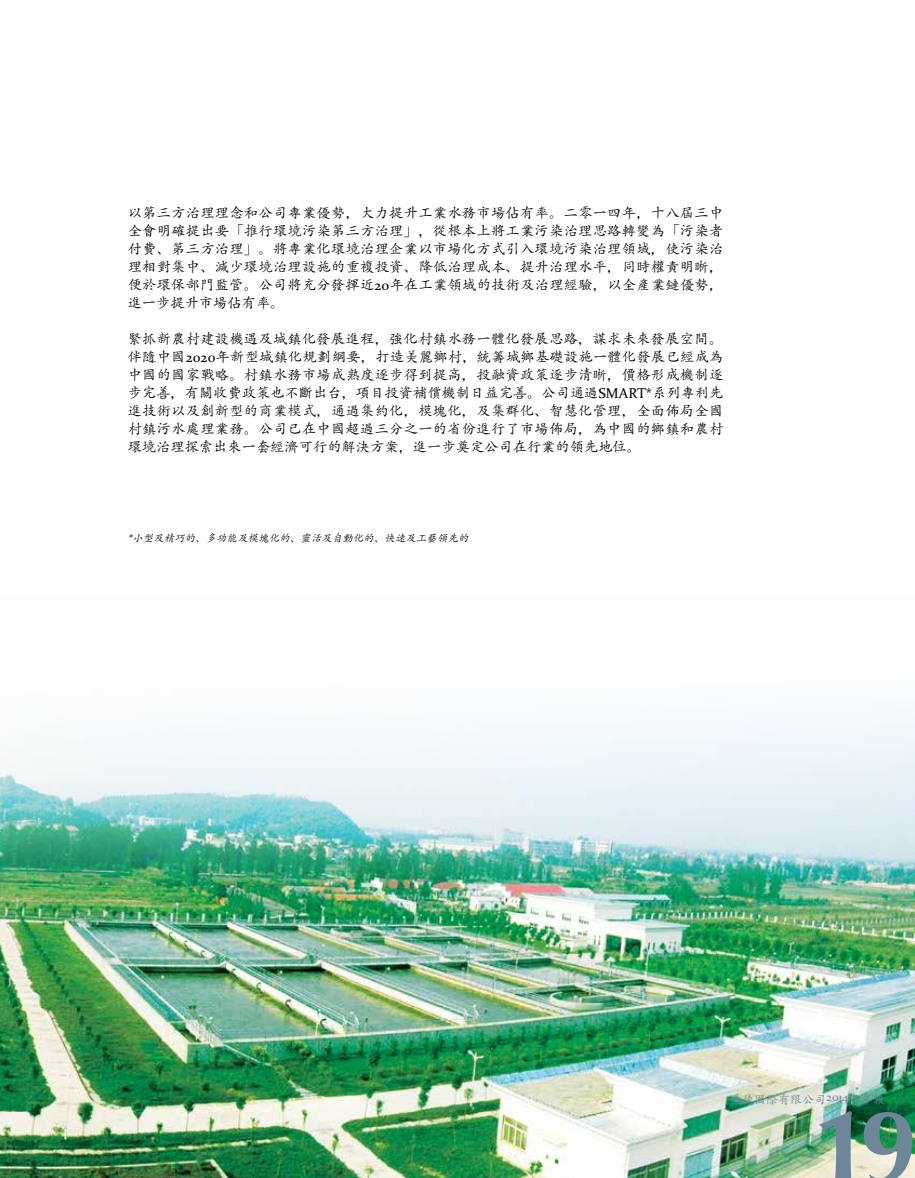
<style>
.page{position:relative;width:915px;height:1178px;background:#fff}
.page>*{position:absolute;margin:0;border:0;box-sizing:border-box;transform-origin:0 0}
.t1{font:700 103.2px "Optima LT Std";color:#6d8799}
.t2{font:14.25px/18px "Adobe Kaiti Std";color:#000;text-align:justify}
.t3{font:12px "Adobe Kaiti Std";color:#6d8799}
.t4{font:italic 10.5px "Adobe Kaiti Std";color:#000}
.s1{font-family:"Constantia"}
</style>
<div class="page">
<img style="left:0;top:709px;width:914px;height:469px">
<p class="t2" style="left:128px;top:204px;width:597px">以第三方治理理念和公司專業優勢，大力提升工業水務市場佔有率。二零一四年，十八屆三中全會明確提出要「推行環境污染第三方治理」，從根本上將工業污染治理思路轉變為「污染者付費、第三方治理」。將專業化環境治理企業以市場化方式引入環境污染治理領域，使污染治理相對集中、減少環境治理設施的重複投資、降低治理成本、提升治理水平，同時權責明晰，便於環保部門監管。公司將充分發揮近<span class="s1">20</span>年在工業領域的技術及治理經驗，以全產業鏈優勢，進一步提升市場佔有率。</p>
<p class="t2" style="left:128px;top:330px;width:597px">緊抓新農村建設機遇及城鎮化發展進程，強化村鎮水務一體化發展思路，謀求未來發展空間。伴隨中國<span class="s1">2020</span>年新型城鎮化規劃綱要，打造美麗鄉村，統籌城鄉基礎設施一體化發展已經成為中國的國家戰略。村鎮水務市場成熟度逐步得到提高，投融資政策逐步清晰，價格形成機制逐步完善，有關收費政策也不斷出台，項目投資補償機制日益完善。公司通過<span class="s1">SMART*</span>系列專利先進技術以及創新型的商業模式，通過集約化，模塊化，及集群化、智慧化管理，全面佈局全國村鎮污水處理業務。公司已在中國超過三分之一的省份進行了市場佈局，為中國的鄉鎮和農村環境治理探索出來一套經濟可行的解決方案，進一步奠定公司在行業的領先地位。</p>
<p class="t4" style="left:128px;top:531px;width:345px">*小型及精巧的、多功能及模塊化的、靈活及自動化的、快速及工藝領先的</p>
<p class="t3" style="left:730px;top:1092px;width:156px">桑德國際有限公司<sup>2014</sup>年年報</p>
<h1 class="t1" style="left:813px;top:1086px;width:106px">19</h1>
</div>
